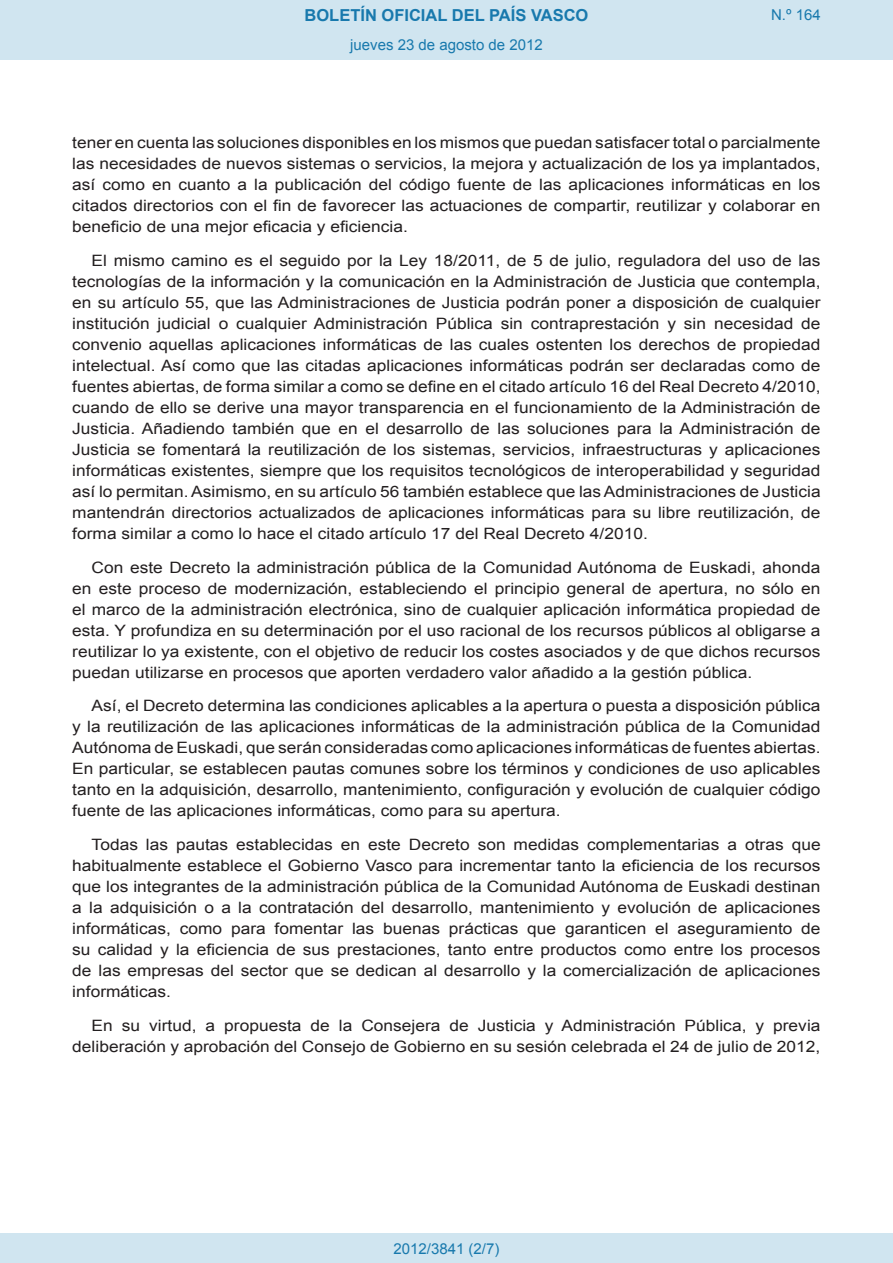
<style>
.page{position:relative;width:893px;height:1263px;background:#fff}
.page>*{position:absolute;margin:0;border:0;box-sizing:border-box;transform-origin:0 0}
.t1{font:700 16.5px "Arial";color:#1879ad}
.BOPVDetalle{font:15.6px/21px "Arial";color:#231f20;text-align:justify;scale:1.11 1}
.Paginacion_Centro{font:15px "Arial";color:#1879ad}
</style>
<div class="page">
<div style="left:0;top:0;width:893px;height:60px;background:#d0e5f0"></div>
<div style="left:0;top:1233px;width:893px;height:30px;background:#d0e5f0"></div>
<p class="t1" style="left:305px;top:4px;width:285px">BOLETÍN OFICIAL DEL PAÍS VASCO</p>
<p class="Paginacion_Centro" style="left:350px;top:35px;width:194px">jueves 23 de agosto de 2012</p>
<p class="Paginacion_Centro" style="left:771px;top:5px;width:51px">N.º 164</p>
<p class="BOPVDetalle" style="left:72px;top:132px;width:676px">tener en cuenta las soluciones disponibles en los mismos que puedan satisfacer total o parcialmente las necesidades de nuevos sistemas o servicios, la mejora y actualización de los ya implantados, así como en cuanto a la publicación del código fuente de las aplicaciones informáticas en los citados directorios con el fin de favorecer las actuaciones de compartir, reutilizar y colaborar en beneficio de una mejor eficacia y eficiencia.</p>
<p class="BOPVDetalle" style="left:72px;top:250px;width:676px;text-indent:19px">El mismo camino es el seguido por la Ley 18/2011, de 5 de julio, reguladora del uso de las tecnologías de la información y la comunicación en la Administración de Justicia que contempla, en su artículo 55, que las Administraciones de Justicia podrán poner a disposición de cualquier institución judicial o cualquier Administración Pública sin contraprestación y sin necesidad de convenio aquellas aplicaciones informáticas de las cuales ostenten los derechos de propiedad intelectual. Así como que las citadas aplicaciones informáticas podrán ser declaradas como de fuentes abiertas, de forma similar a como se define en el citado artículo 16 del Real Decreto 4/2010, cuando de ello se derive una mayor transparencia en el funcionamiento de la Administración de Justicia. Añadiendo también que en el desarrollo de las soluciones para la Administración de Justicia se fomentará la reutilización de los sistemas, servicios, infraestructuras y aplicaciones informáticas existentes, siempre que los requisitos tecnológicos de interoperabilidad y seguridad así lo permitan. Asimismo, en su artículo 56 también establece que las Administraciones de Justicia mantendrán directorios actualizados de aplicaciones informáticas para su libre reutilización, de forma similar a como lo hace el citado artículo 17 del Real Decreto 4/2010.</p>
<p class="BOPVDetalle" style="left:72px;top:557px;width:676px;text-indent:19px">Con este Decreto la administración pública de la Comunidad Autónoma de Euskadi, ahonda en este proceso de modernización, estableciendo el principio general de apertura, no sólo en el marco de la administración electrónica, sino de cualquier aplicación informática propiedad de esta. Y profundiza en su determinación por el uso racional de los recursos públicos al obligarse a reutilizar lo ya existente, con el objetivo de reducir los costes asociados y de que dichos recursos puedan utilizarse en procesos que aporten verdadero valor añadido a la gestión pública.</p>
<p class="BOPVDetalle" style="left:72px;top:696px;width:676px;text-indent:19px">Así, el Decreto determina las condiciones aplicables a la apertura o puesta a disposición pública y la reutilización de las aplicaciones informáticas de la administración pública de la Comunidad Autónoma de Euskadi, que serán consideradas como aplicaciones informáticas de fuentes abiertas.<br>En particular, se establecen pautas comunes sobre los términos y condiciones de uso aplicables tanto en la adquisición, desarrollo, mantenimiento, configuración y evolución de cualquier código fuente de las aplicaciones informáticas, como para su apertura.</p>
<p class="BOPVDetalle" style="left:72px;top:834px;width:676px;text-indent:19px">Todas las pautas establecidas en este Decreto son medidas complementarias a otras que habitualmente establece el Gobierno Vasco para incrementar tanto la eficiencia de los recursos que los integrantes de la administración pública de la Comunidad Autónoma de Euskadi destinan a la adquisición o a la contratación del desarrollo, mantenimiento y evolución de aplicaciones informáticas, como para fomentar las buenas prácticas que garanticen el aseguramiento de su calidad y la eficiencia de sus prestaciones, tanto entre productos como entre los procesos de las empresas del sector que se dedican al desarrollo y la comercialización de aplicaciones informáticas.</p>
<p class="BOPVDetalle" style="left:72px;top:1015px;width:676px;text-align:right">En su virtud, a propuesta de la Consejera de Justicia y Administración Pública, y previa deliberación y aprobación del Consejo de Gobierno en su sesión celebrada el 24 de julio de 2012,</p>
<p class="Paginacion_Centro" style="left:393px;top:1238px;width:107px">2012/3841 (2/7)</p>
</div>
